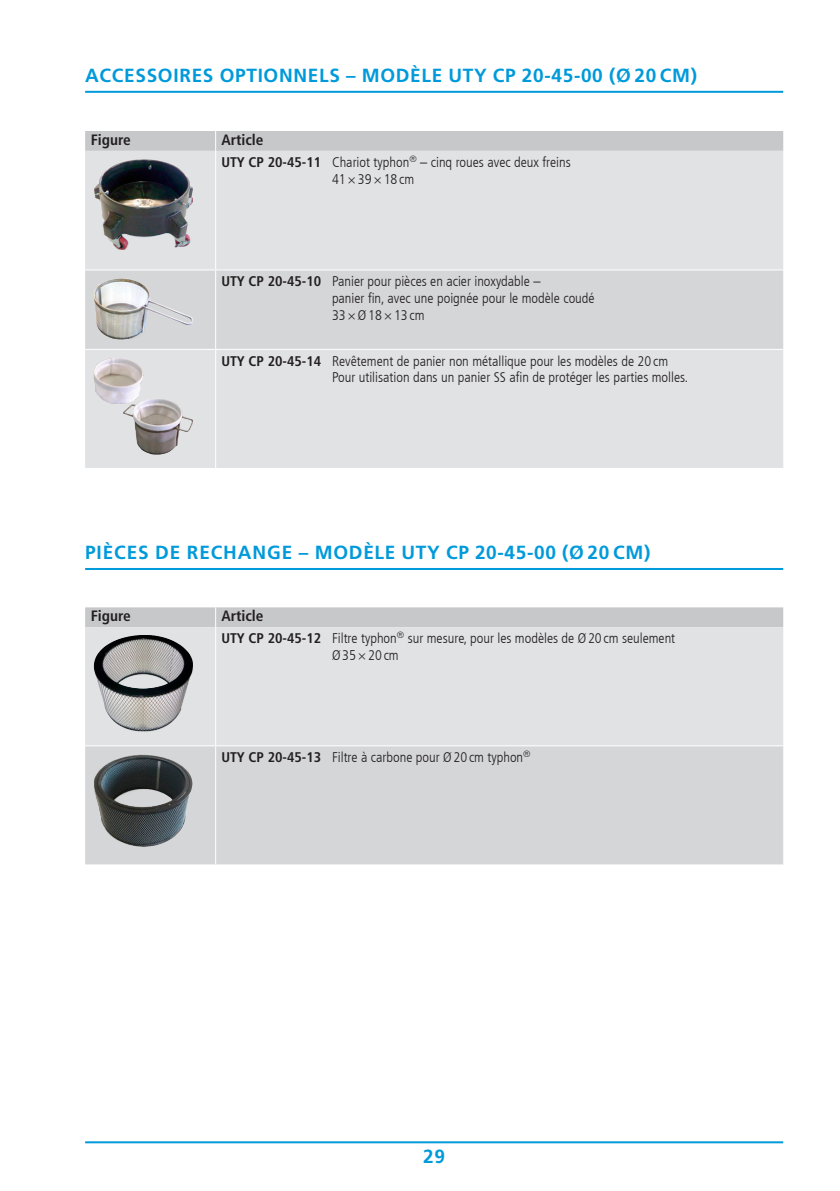
<style>
.page{position:relative;width:840px;height:1191px;background:#fff}
.page>*{position:absolute;margin:0;border:0;box-sizing:border-box;transform-origin:0 0}
.t1{font:700 19px "Frutiger LT Std";letter-spacing:.035em;color:#009ada}
.t2{font:700 condensed 15px "Frutiger LT Com";color:#231f20}
.t3{font:300 condensed 14px/16.8px "Frutiger LT Com";color:#231f20}
.s1{font-weight:700}
</style>
<div class="page">
<hr style="left:85px;top:1141px;width:697px;height:2px;background:#009ada">
<hr style="left:85px;top:91px;width:697px;height:2px;background:#009ada">
<div style="left:85px;top:151px;width:697px;height:317px;background:#e1e2e4"></div>
<div style="left:85px;top:270px;width:697px;height:79px;background:#d5d6d8"></div>
<div style="left:85px;top:131px;width:697px;height:20px;background:#c7c8ca"></div>
<hr style="left:215px;top:270px;width:1px;height:79px;background:#fff">
<hr style="left:215px;top:151px;width:1px;height:118px;background:#fff">
<hr style="left:215px;top:350px;width:1px;height:118px;background:#fff">
<hr style="left:85px;top:269px;width:130px;height:1px;background:#fff">
<hr style="left:215px;top:269px;width:567px;height:1px;background:#fff">
<hr style="left:85px;top:349px;width:130px;height:1px;background:#fff">
<hr style="left:215px;top:349px;width:567px;height:1px;background:#fff">
<img style="left:94px;top:159px;width:99px;height:97px">
<img style="left:94px;top:278px;width:99px;height:68px">
<img style="left:94px;top:358px;width:99px;height:99px">
<hr style="left:85px;top:568px;width:697px;height:2px;background:#009ada">
<div style="left:85px;top:627px;width:697px;height:118px;background:#e1e2e4"></div>
<div style="left:85px;top:746px;width:697px;height:118px;background:#d5d6d8"></div>
<div style="left:85px;top:607px;width:697px;height:20px;background:#c7c8ca"></div>
<hr style="left:215px;top:627px;width:1px;height:118px;background:#fff">
<hr style="left:215px;top:746px;width:1px;height:118px;background:#fff">
<img style="left:94px;top:635px;width:99px;height:99px">
<img style="left:94px;top:754px;width:99px;height:99px">
<h1 class="t1" style="left:85px;top:65px;width:613px">ACCESSOIRES OPTIONNELS – MODÈLE UTY CP 20-45-00 (Ø 20 CM)</h1>
<p class="t2" style="left:91px;top:131px;width:42px">Figure</p>
<p class="t2" style="left:221px;top:131px;width:44px">Article</p>
<p class="t3" style="left:332px;top:154px;width:240px;text-indent:-111px"><span class="s1">UTY CP 20-45-11</span> Chariot typhon<sup>®</sup> – cinq roues avec deux freins<br>41×39×18cm</p>
<p class="t3" style="left:332px;top:273px;width:264px;text-indent:-111px"><span class="s1">UTY CP 20-45-10</span> Panier pour pièces en acier inoxydable –<br>panier fin, avec une poignée pour le modèle coudé<br>33×Ø18×13cm</p>
<p class="t3" style="left:332px;top:352px;width:357px;text-indent:-111px"><span class="s1">UTY CP 20-45-14</span> Revêtement de panier non métallique pour les modèles de 20 cm<br>Pour utilisation dans un panier SS afin de protéger les parties molles.</p>
<h1 class="t1" style="left:85px;top:541px;width:566px">PIÈCES DE RECHANGE – MODÈLE UTY CP 20-45-00 (Ø 20 CM)</h1>
<p class="t2" style="left:91px;top:607px;width:42px">Figure</p>
<p class="t2" style="left:221px;top:607px;width:44px">Article</p>
<p class="t3" style="left:332px;top:630px;width:344px;text-indent:-111px"><span class="s1">UTY CP 20-45-12</span> Filtre typhon<sup>®</sup> sur mesure, pour les modèles de Ø20 cm seulement<br>Ø35×20cm</p>
<p class="t3" style="left:221px;top:749px;width:311px"><span class="s1">UTY CP 20-45-13</span> Filtre à carbone pour Ø20 cm typhon<sup>®</sup></p>
<h1 class="t1" style="left:423px;top:1145px;width:24px">29</h1>
</div>
